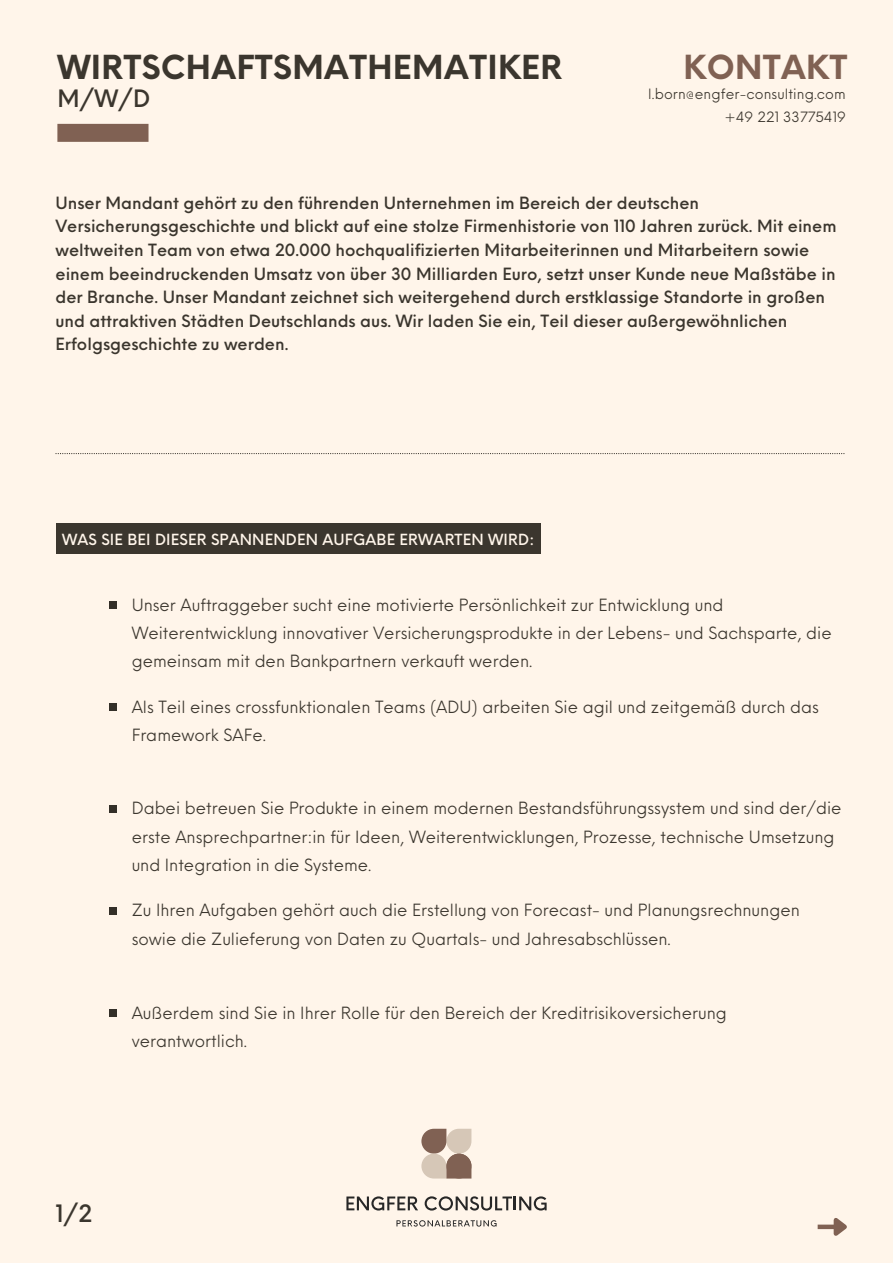
<style>
.page{position:relative;width:893px;height:1264px;background:#fff}
.page>*{position:absolute;margin:0;border:0;box-sizing:border-box;transform-origin:0 0}
.t1{font:700 32.4px "Neue Einstellung";letter-spacing:.01em;color:#806153}
.t2{font:700 32.25px "Neue Einstellung";letter-spacing:.01em;color:#3b362e}
.t3{font:500 23.4px "Neue Einstellung";color:#3b362e}
.t4{font:16.5px/28px "Neue Einstellung";color:#3b362e}
.t5{font:500 16.5px/23.5px "Neue Einstellung";color:#3b362e}
.t6{font:500 15px "Neue Einstellung";letter-spacing:.01em;color:#fff5ea}
.t7{font:13.8px "Neue Einstellung";letter-spacing:.01em;color:#3b362e}
</style>
<div class="page">
<div style="left:0;top:0;width:892px;height:1262px;background:#fff5ea"></div>
<svg style="left:55px;top:453px;width:789px;height:1px"></svg>
<div style="left:57px;top:124px;width:91px;height:18px;background:#806153"></div>
<div style="left:110px;top:601px;width:7px;height:8px;background:#332f28"></div>
<div style="left:110px;top:703px;width:7px;height:8px;background:#332f28"></div>
<div style="left:110px;top:805px;width:7px;height:7px;background:#332f28"></div>
<div style="left:110px;top:907px;width:7px;height:7px;background:#332f28"></div>
<div style="left:110px;top:1009px;width:7px;height:7px;background:#332f28"></div>
<svg style="left:396px;top:1220px;width:100px;height:6px"></svg>
<svg style="left:346px;top:1196px;width:72px;height:14px"></svg>
<svg style="left:424px;top:1196px;width:122px;height:14px"></svg>
<svg style="left:421px;top:1128px;width:51px;height:50px"></svg>
<div style="left:56px;top:523px;width:485px;height:31px;background:#3b362e"></div>
<svg style="left:817px;top:1224px;width:12px;height:4px"></svg>
<svg style="left:829px;top:1218px;width:18px;height:18px"></svg>
<h2 class="t2" style="left:57px;top:38px;width:506px">WIRTSCHAFTSMATHEMATIKER</h2>
<h1 class="t1" style="left:683px;top:38px;width:165px">KONTAKT</h1>
<p class="t7" style="left:648px;top:82px;width:199px">l.born@engfer-consulting.com</p>
<h3 class="t3" style="left:57px;top:77px;width:94px">M/W/D</h3>
<p class="t7" style="left:724px;top:104px;width:123px">+49 221 33775419</p>
<p class="t5" style="left:55px;top:189px;width:782px">Unser Mandant gehört zu den führenden Unternehmen im Bereich der deutschen Versicherungsgeschichte und blickt auf eine stolze Firmenhistorie von 110 Jahren zurück. Mit einem weltweiten Team von etwa 20.000 hochqualifizierten Mitarbeiterinnen und Mitarbeitern sowie einem beeindruckenden Umsatz von über 30 Milliarden Euro, setzt unser Kunde neue Maßstäbe in der Branche. Unser Mandant zeichnet sich weitergehend durch erstklassige Standorte in großen und attraktiven Städten Deutschlands aus. Wir laden Sie ein, Teil dieser außergewöhnlichen Erfolgsgeschichte zu werden.</p>
<p class="t6" style="left:62px;top:526px;width:473px">WAS SIE BEI DIESER SPANNENDEN AUFGABE ERWARTEN WIRD:</p>
<p class="t4" style="left:132px;top:589px;width:701px">Unser Auftraggeber sucht eine motivierte Persönlichkeit zur Entwicklung und<br>Weiterentwicklung innovativer Versicherungsprodukte in der Lebens- und Sachsparte, die gemeinsam mit den Bankpartnern verkauft werden.</p>
<p class="t4" style="left:132px;top:691px;width:688px">Als Teil eines crossfunktionalen Teams (ADU) arbeiten Sie agil und zeitgemäß durch das<br>Framework SAFe.</p>
<p class="t4" style="left:132px;top:792px;width:711px">Dabei betreuen Sie Produkte in einem modernen Bestandsführungssystem und sind der/die erste Ansprechpartner:in für Ideen, Weiterentwicklungen, Prozesse, technische Umsetzung und Integration in die Systeme.</p>
<p class="t4" style="left:132px;top:894px;width:669px">Zu Ihren Aufgaben gehört auch die Erstellung von Forecast- und Planungsrechnungen sowie die Zulieferung von Daten zu Quartals- und Jahresabschlüssen.</p>
<p class="t4" style="left:132px;top:996px;width:596px">Außerdem sind Sie in Ihrer Rolle für den Bereich der Kreditrisikoversicherung verantwortlich.</p>
<h3 class="t3" style="left:55px;top:1192px;width:38px">1/2</h3>
</div>
